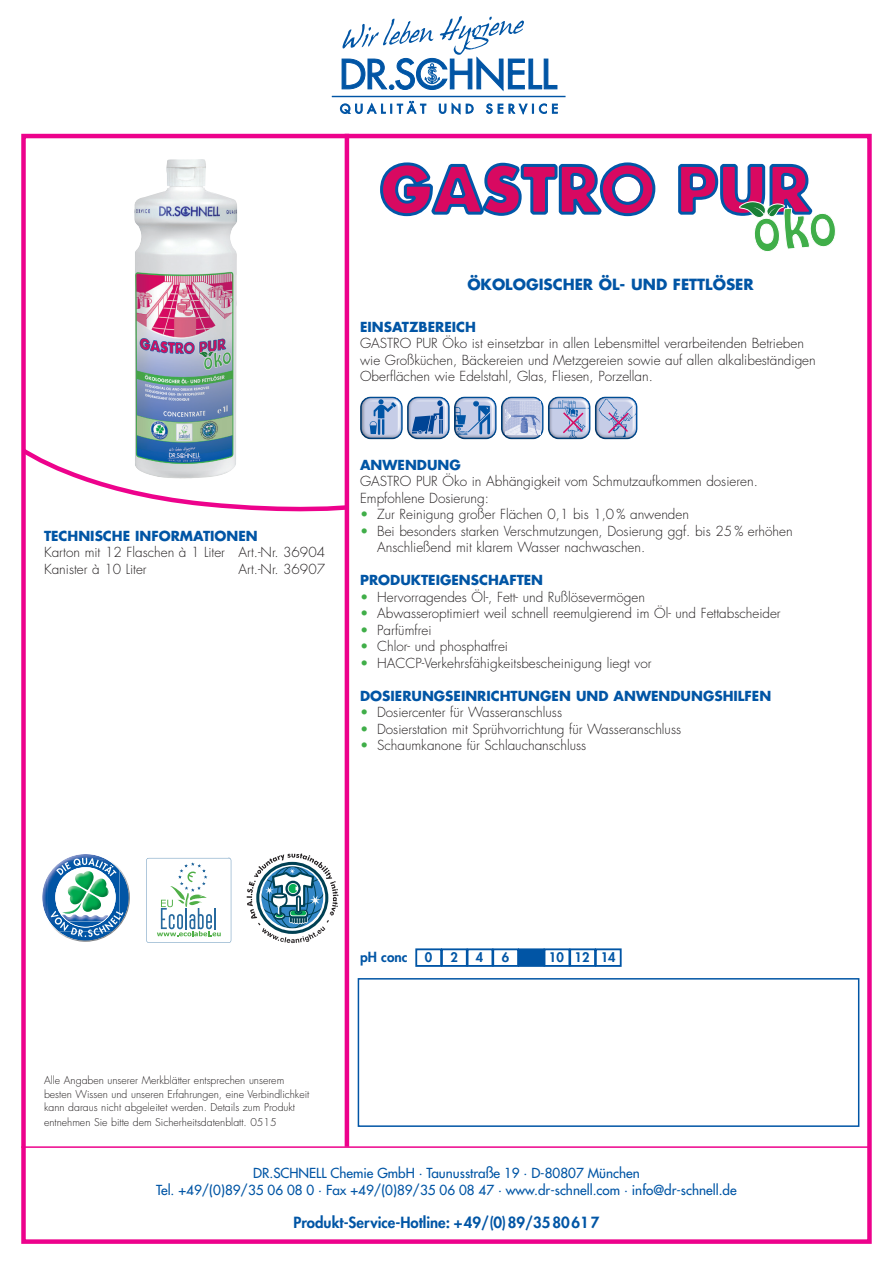
<style>
.page{position:relative;width:893px;height:1263px;background:#fff}
.page>*{position:absolute;margin:0;border:0;box-sizing:border-box;transform-origin:0 0}
.t1{font:800 15px "Futura Std";color:#0155a5}
.t2{font:700 15px "Futura Std";color:#0155a5}
.t3{font:800 13.65px "Futura Std";color:#0155a5}
.t4{font:300 13.5px/16.5px "Futura Std";color:#231f20}
.t5{font:500 13.5px/16.5px "Futura Std";color:#0155a5;text-align:center}
.t6{font:700 13.5px "Futura Std";color:#0155a5}
.t7{font:800 12.9px "Futura Std";color:#0155a5}
.t8{font:300 10.5px/13.5px "Futura Std";color:#231f20}
.s1{color:#40ae49}
</style>
<div class="page">
<div style="left:21px;top:134px;width:851px;height:1110px;border:4px solid #ed028c"></div>
<div style="left:358px;top:978px;width:501px;height:149px;border:2px solid #0155a5"></div>
<hr style="left:21px;top:1146px;width:848px;height:2px;background:#ed028c">
<hr style="left:332px;top:96px;width:233px;height:1px;background:#0155a5">
<svg style="left:340px;top:101px;width:86px;height:13px"></svg>
<svg style="left:439px;top:104px;width:7px;height:10px"></svg>
<svg style="left:452px;top:103px;width:8px;height:11px"></svg>
<svg style="left:466px;top:104px;width:7px;height:10px"></svg>
<svg style="left:486px;top:104px;width:6px;height:10px"></svg>
<svg style="left:498px;top:104px;width:5px;height:10px"></svg>
<svg style="left:509px;top:104px;width:49px;height:10px"></svg>
<svg style="left:341px;top:16px;width:217px;height:76px"></svg>
<img style="left:134px;top:159px;width:103px;height:287px">
<div style="left:519px;top:949px;width:25px;height:17px;background:#0155a5"></div>
<div style="left:518px;top:948px;width:27px;height:19px;border:2px solid #0155a5"></div>
<div style="left:544px;top:948px;width:26px;height:19px;border:2px solid #0155a5"></div>
<div style="left:441px;top:948px;width:27px;height:19px;border:2px solid #0155a5"></div>
<div style="left:467px;top:948px;width:26px;height:19px;border:2px solid #0155a5"></div>
<div style="left:569px;top:948px;width:27px;height:19px;border:2px solid #0155a5"></div>
<div style="left:492px;top:948px;width:27px;height:19px;border:2px solid #0155a5"></div>
<div style="left:595px;top:948px;width:27px;height:19px;border:2px solid #0155a5"></div>
<div style="left:415px;top:948px;width:27px;height:19px;border:2px solid #0155a5"></div>
<hr style="left:345px;top:134px;width:4px;height:1013px;background:#ed028c">
<svg style="left:21px;top:446px;width:329px;height:72px"></svg>
<svg style="left:407px;top:396px;width:43px;height:44px"></svg>
<svg style="left:412px;top:400px;width:31px;height:34px"></svg>
<svg style="left:360px;top:396px;width:43px;height:44px"></svg>
<svg style="left:370px;top:399px;width:26px;height:36px"></svg>
<svg style="left:454px;top:396px;width:43px;height:44px;background:#8ca8ce"></svg>
<svg style="left:501px;top:396px;width:43px;height:44px"></svg>
<img style="left:506px;top:401px;width:34px;height:33px">
<svg style="left:548px;top:396px;width:43px;height:44px"></svg>
<svg style="left:561px;top:411px;width:24px;height:24px"></svg>
<svg style="left:594px;top:396px;width:44px;height:44px"></svg>
<svg style="left:606px;top:411px;width:24px;height:24px"></svg>
<img style="left:42px;top:854px;width:61px;height:50px">
<img style="left:66px;top:876px;width:64px;height:66px">
<svg style="left:43px;top:858px;width:81px;height:79px"></svg>
<svg style="left:247px;top:853px;width:91px;height:90px"></svg>
<svg style="left:146px;top:857px;width:86px;height:86px"></svg>
<svg style="left:380px;top:162px;width:456px;height:89px"></svg>
<p class="t2" style="left:467px;top:275px;width:288px">ÖKOLOGISCHER ÖL- UND FETTLÖSER</p>
<p class="t6" style="left:44px;top:527px;width:215px">TECHNISCHE INFORMATIONEN</p>
<p class="t4" style="left:44px;top:545px;width:283px">Karton mit 12 Flaschen à 1 Liter Art.-Nr. 36904<br>Kanister à 10 Liter</p>
<p class="t4" style="left:238px;top:561px;width:88px">Art.-Nr. 36907</p>
<p class="t6" style="left:360px;top:317px;width:117px">EINSATZBEREICH</p>
<p class="t4" style="left:360px;top:335px;width:457px">GASTRO PUR Öko ist einsetzbar in allen Lebensmittel verarbeitenden Betrieben wie Großküchen, Bäckereien und Metzgereien sowie auf allen alkalibeständigen<br>Oberflächen wie Edelstahl, Glas, Fliesen, Porzellan.</p>
<p class="t6" style="left:360px;top:456px;width:102px">ANWENDUNG</p>
<p class="t4" style="left:360px;top:474px;width:399px">GASTRO PUR Öko in Abhängigkeit vom Schmutzaufkommen dosieren.<br>Empfohlene Dosierung:</p>
<p class="t4" style="left:360px;top:507px;width:330px"><span class="s1">•</span> Zur Reinigung großer Flächen 0,1 bis 1,0 % anwenden</p>
<p class="t4" style="left:377px;top:523px;width:417px;text-indent:-17px"><span class="s1">•</span> Bei besonders starken Verschmutzungen, Dosierung ggf. bis 25 % erhöhen<br>Anschließend mit klarem Wasser nachwaschen.</p>
<p class="t6" style="left:360px;top:571px;width:185px">PRODUKTEIGENSCHAFTEN</p>
<p class="t4" style="left:360px;top:589px;width:286px"><span class="s1">•</span> Hervorragendes Öl-, Fett- und Rußlösevermögen</p>
<p class="t4" style="left:360px;top:606px;width:422px"><span class="s1">•</span> Abwasseroptimiert weil schnell reemulgierend im Öl- und Fettabscheider</p>
<p class="t4" style="left:360px;top:622px;width:73px"><span class="s1">•</span> Parfümfrei</p>
<p class="t4" style="left:360px;top:639px;width:149px"><span class="s1">•</span> Chlor- und phosphatfrei</p>
<p class="t4" style="left:360px;top:655px;width:293px"><span class="s1">•</span> HACCP-Verkehrsfähigkeitsbescheinigung liegt vor</p>
<p class="t6" style="left:360px;top:687px;width:413px">DOSIERUNGSEINRICHTUNGEN UND ANWENDUNGSHILFEN</p>
<p class="t4" style="left:360px;top:705px;width:203px"><span class="s1">•</span> Dosiercenter für Wasseranschluss</p>
<p class="t4" style="left:360px;top:721px;width:322px"><span class="s1">•</span> Dosierstation mit Sprühvorrichtung für Wasseranschluss</p>
<p class="t4" style="left:360px;top:738px;width:228px"><span class="s1">•</span> Schaumkanone für Schlauchanschluss</p>
<p class="t8" style="left:44px;top:1074px;width:267px">Alle Angaben unserer Merkblätter entsprechen unserem besten Wissen und unseren Erfahrungen, eine Verbindlichkeit kann daraus nicht abgeleitet werden. Details zum Produkt</p>
<p class="t8" style="left:44px;top:1116px;width:234px">entnehmen Sie bitte dem Sicherheitsdatenblatt. 0515</p>
<p class="t3" style="left:360px;top:948px;width:49px">pH conc</p>
<p class="t7" style="left:425px;top:949px;width:9px">0</p>
<p class="t7" style="left:451px;top:949px;width:9px">2</p>
<p class="t7" style="left:476px;top:949px;width:9px">4</p>
<p class="t7" style="left:502px;top:949px;width:9px">6</p>
<p class="t7" style="left:528px;top:949px;width:90px">8 10 12 14</p>
<p class="t5" style="left:156px;top:1165px;width:582px">DR.SCHNELL Chemie GmbH . Taunusstraße 19 . D-80807 München<br>Tel. +49/(0)89/35 06 08 0 . Fax +49/(0)89/35 06 08 47 . www.dr-schnell.com . info@dr-schnell.de</p>
<p class="t1" style="left:294px;top:1212px;width:307px">Produkt-Service-Hotline: +49/(0)89/35 80 61 7</p>
</div>
